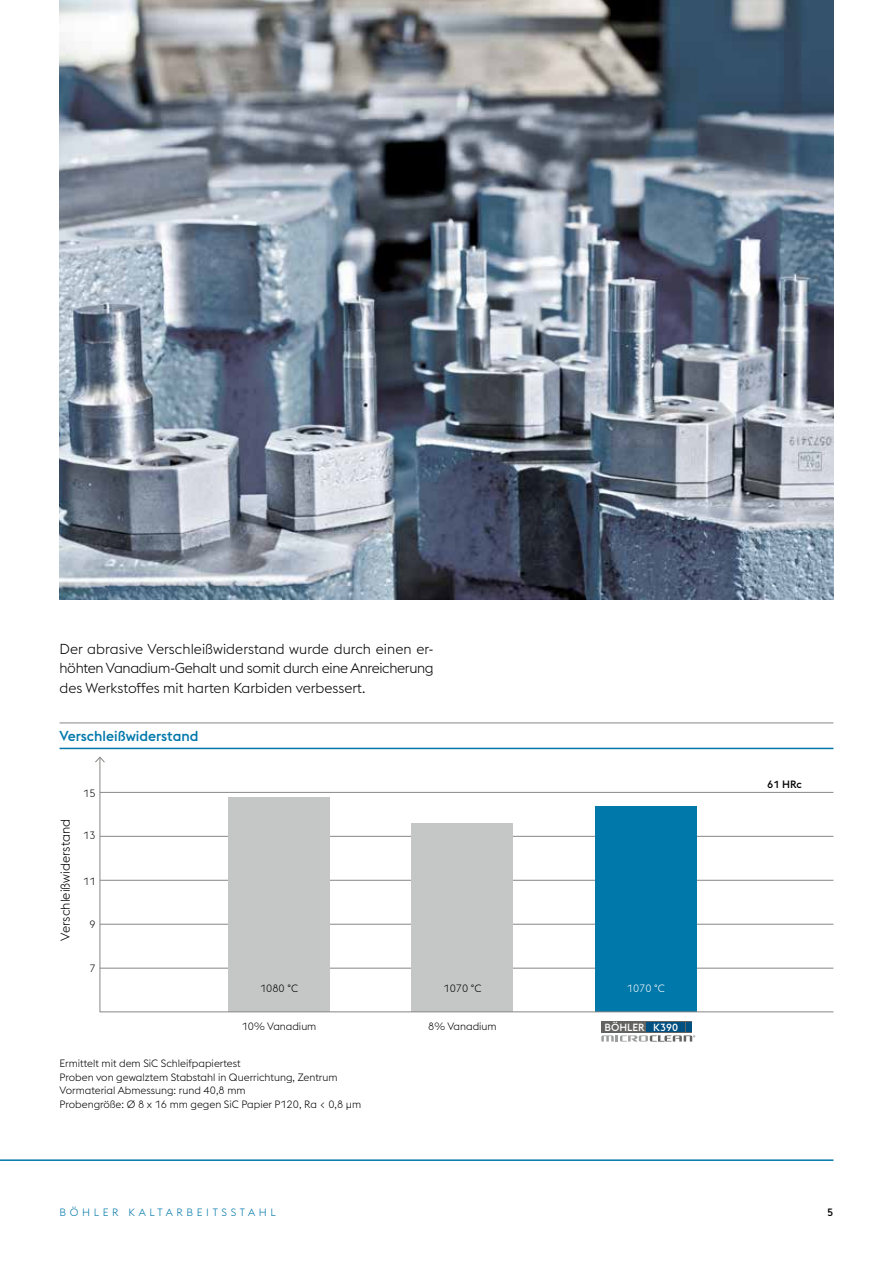
<style>
.page{position:relative;width:893px;height:1263px;background:#fff}
.page>*{position:absolute;margin:0;border:0;box-sizing:border-box;transform-origin:0 0}
.t1{font:300 14.25px/19.5px "voestalpine";color:#000;text-align:justify}
.t2{font:500 14.25px "voestalpine";color:#0078aa}
.t3{font:300 12.75px "voestalpine";color:#000}
.t4{font:300 10.5px/13.5px "voestalpine";color:#000}
.t5{font:300 10.5px "voestalpine";letter-spacing:.35em;color:#0078aa}
.t6{font:500 10.5px "voestalpine";color:#000}
.t7{font:300 10.5px "voestalpine";color:#fff}
.t8{font:500 10.2px "voestalpine";color:#fff}
</style>
<div class="page">
<hr style="left:0;top:1159px;width:833px;height:2px;background:#0078aa">
<img style="left:60px;top:0;width:773px;height:600px">
<hr style="left:100px;top:792px;width:733px;height:1px;background:#878786">
<hr style="left:100px;top:880px;width:733px;height:1px;background:#878786">
<hr style="left:100px;top:836px;width:733px;height:1px;background:#878786">
<hr style="left:100px;top:968px;width:733px;height:1px;background:#878786">
<hr style="left:100px;top:924px;width:733px;height:1px;background:#878786">
<div style="left:229px;top:797px;width:101px;height:215px;background:#c5c6c6"></div>
<div style="left:412px;top:824px;width:101px;height:188px;background:#c5c6c6"></div>
<div style="left:595px;top:807px;width:101px;height:205px;background:#0078aa"></div>
<hr style="left:60px;top:748px;width:773px;height:1px;background:#0078aa">
<hr style="left:60px;top:723px;width:773px;height:1px;background:#878786">
<hr style="left:100px;top:757px;width:1px;height:255px;background:#878786">
<svg style="left:95px;top:757px;width:10px;height:6px"></svg>
<div style="left:601px;top:1021px;width:91px;height:11px;background:#636362"></div>
<div style="left:647px;top:1022px;width:38px;height:10px;background:#005081"></div>
<div style="left:686px;top:1022px;width:5px;height:10px;background:#005081"></div>
<svg style="left:601px;top:1035px;width:94px;height:6px"></svg>
<hr style="left:100px;top:1011px;width:733px;height:1px;background:#878786">
<h1 class="t1" style="left:60px;top:639px;width:376px">Der abrasive Verschleißwiderstand wurde durch einen er&shy;höhten Vanadium-Gehalt und somit durch eine Anreicherung des Werkstoffes mit harten Karbiden verbessert.</h1>
<h1 class="t2" style="left:60px;top:728px;width:140px">Verschleißwiderstand</h1>
<p class="t3" style="left:58px;top:941px;width:123px;rotate:-90deg">Verschleißwiderstand</p>
<p class="t4" style="left:83px;top:786px;width:14px">15</p>
<p class="t4" style="left:83px;top:829px;width:14px">13</p>
<p class="t4" style="left:83px;top:874px;width:14px">11</p>
<p class="t4" style="left:89px;top:918px;width:8px">9</p>
<p class="t4" style="left:89px;top:962px;width:8px">7</p>
<p class="t4" style="left:260px;top:981px;width:39px">1080 °C</p>
<p class="t4" style="left:242px;top:1019px;width:76px">10% Vanadium</p>
<p class="t4" style="left:60px;top:1057px;width:303px">Ermittelt mit dem SiC Schleifpapiertest<br>Proben von gewalztem Stabstahl in Querrichtung, Zentrum Vormaterial Abmessung: rund 40,8 mm<br>Probengröße: Ø 8 x 16 mm gegen SiC Papier P120, Ra &lt; 0,8 µm</p>
<p class="t4" style="left:443px;top:981px;width:39px">1070 °C</p>
<p class="t7" style="left:627px;top:982px;width:39px">1070 °C</p>
<p class="t4" style="left:428px;top:1019px;width:70px">8% Vanadium</p>
<p class="t8" style="left:605px;top:1021px;width:75px">BÖHLER K390</p>
<p class="t6" style="left:767px;top:777px;width:36px">61 HRc</p>
<p class="t5" style="left:60px;top:1206px;width:218px">BÖHLER KALTARBEITSSTAHL</p>
<p class="t6" style="left:827px;top:1205px;width:8px">5</p>
</div>
